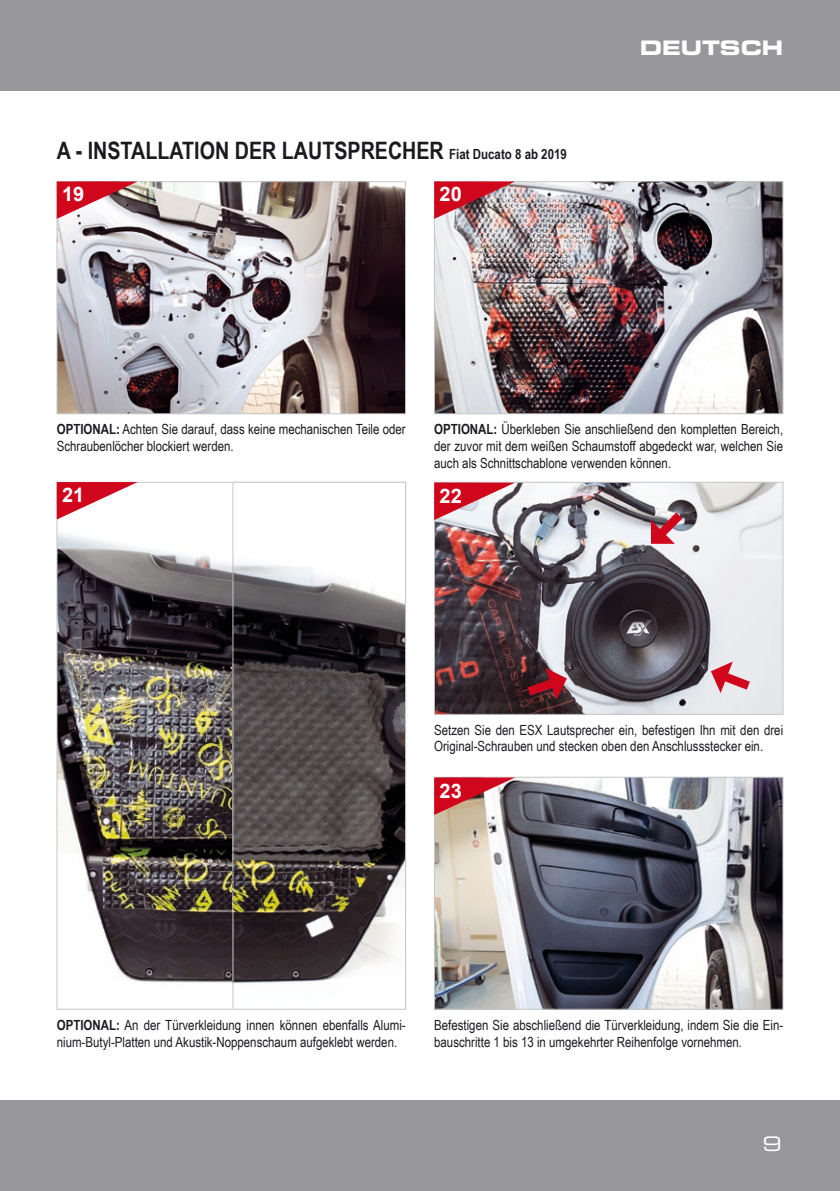
<style>
.page{position:relative;width:840px;height:1191px;background:#fff}
.page>*{position:absolute;margin:0;border:0;box-sizing:border-box;transform-origin:0 0}
.t1{font:700 24px "Arial Narrow";color:#1b1b1f}
.t2{font:700 20px "Arial";color:#fff}
.t3{font:20px "Eurostile Bold Extended Two";color:#fff}
.t4{font:20px "Eurostile Extended Two";color:#fff}
.t5{font:14px/16.8px "Arial Narrow";color:#1b1b1f}
.s1{font-size:14px}
.s2{font-weight:700}
</style>
<div class="page">
<div style="left:0;top:1100px;width:839px;height:91px;background:#98989c"></div>
<div style="left:0;top:0;width:839px;height:91px;background:#98989c"></div>
<img style="left:436px;top:779px;width:344px;height:228px">
<div style="left:434px;top:777px;width:348px;height:232px;border:1px solid #c4c6c8"></div>
<img style="left:436px;top:484px;width:344px;height:228px">
<div style="left:434px;top:482px;width:348px;height:232px;border:1px solid #c4c6c8"></div>
<img style="left:59px;top:183px;width:344px;height:229px">
<div style="left:57px;top:181px;width:348px;height:233px;border:1px solid #c4c6c8"></div>
<img style="left:436px;top:183px;width:344px;height:229px">
<div style="left:434px;top:181px;width:348px;height:233px;border:1px solid #c4c6c8"></div>
<img style="left:59px;top:533px;width:173px;height:450px">
<img style="left:234px;top:563px;width:169px;height:421px">
<div style="left:232px;top:482px;width:173px;height:527px;border:1px solid #c4c6c8"></div>
<img style="left:434px;top:181px;width:81px;height:38px">
<svg style="left:57px;top:482px;width:81px;height:37px"></svg>
<svg style="left:57px;top:181px;width:81px;height:38px"></svg>
<svg style="left:434px;top:482px;width:81px;height:38px"></svg>
<svg style="left:434px;top:777px;width:81px;height:38px;background:#c0595e"></svg>
<svg style="left:650px;top:512px;width:32px;height:32px"></svg>
<svg style="left:710px;top:661px;width:39px;height:32px"></svg>
<svg style="left:527px;top:668px;width:39px;height:32px"></svg>
<h1 class="t1" style="left:57px;top:133px;width:511px">A - INSTALLATION DER LAUTSPRECHER <span class="s1">Fiat Ducato 8 ab 2019</span></h1>
<h2 class="t2" style="left:62px;top:181px;width:24px">19</h2>
<h2 class="t2" style="left:439px;top:181px;width:24px">20</h2>
<h2 class="t3" style="left:639px;top:33px;width:145px">DEUTSCH</h2>
<p class="t5" style="left:57px;top:420px;width:350px"><span class="s2">OPTIONAL:</span> Achten Sie darauf, dass keine mechanischen Teile oder<br>Schraubenlöcher blockiert werden.</p>
<h2 class="t2" style="left:62px;top:482px;width:24px">21</h2>
<p class="t5" style="left:434px;top:420px;width:350px;text-align:justify"><span class="s2">OPTIONAL:</span> Überkleben Sie anschließend den kompletten Bereich, der zuvor mit dem weißen Schaumstoff abgedeckt war, welchen Sie auch als Schnittschablone verwenden können.</p>
<h2 class="t2" style="left:439px;top:482px;width:24px">22</h2>
<p class="t5" style="left:434px;top:721px;width:350px">Setzen Sie den ESX Lautsprecher ein, befestigen Ihn mit den drei<br>Original-Schrauben und stecken oben den Anschlussstecker ein.</p>
<h2 class="t2" style="left:439px;top:777px;width:24px">23</h2>
<p class="t5" style="left:57px;top:1016px;width:350px"><span class="s2">OPTIONAL:</span> An der Türverkleidung innen können ebenfalls Alumi&shy;nium-Butyl-Platten und Akustik-Noppenschaum aufgeklebt werden.</p>
<p class="t5" style="left:434px;top:1016px;width:350px">Befestigen Sie abschließend die Türverkleidung, indem Sie die Ein&shy;bauschritte 1 bis 13 in umgekehrter Reihenfolge vornehmen.</p>
<h2 class="t4" style="left:762px;top:1130px;width:21px">9</h2>
</div>
